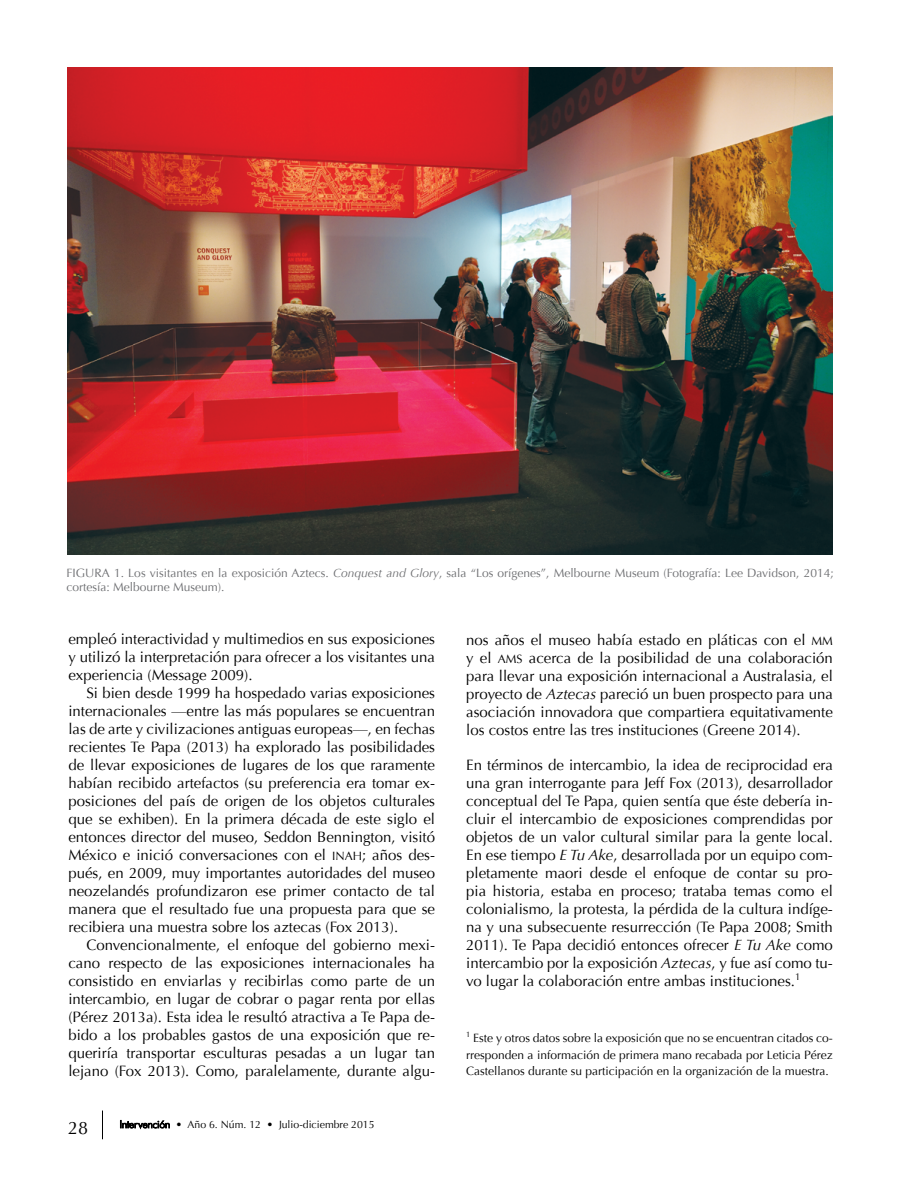
<style>
.page{position:relative;width:918px;height:1188px;background:#fff}
.page>*{position:absolute;margin:0;border:0;box-sizing:border-box;transform-origin:0 0}
.t1{font:18px "Optima";color:#000}
.t2{font:15px/18px "Optima";color:#000;text-align:justify}
.t3{font:12px/16.5px "Optima";color:#000;text-align:justify}
.t4{font:12px/13.5px "Optima";color:#6d6e71}
.t5{font:10.5px "Optima";color:#000}
.s1{font-style:italic}
.s2{font-family:"Optima Regular SC800";font-size:12px}
.s3{font-family:"Futura BT";font-weight:300}
</style>
<div class="page">
<svg style="left:102px;top:1111px;width:1px;height:28px"></svg>
<svg style="left:120px;top:1120px;width:50px;height:8px"></svg>
<img style="left:68px;top:68px;width:764px;height:487px">
<p class="t4" style="left:67px;top:567px;width:769px">FIGURA 1. Los visitantes en la exposición Aztecs. <span class="s1">Conquest and Glory</span>, sala “Los orígenes”, Melbourne Museum (Fotografía: Lee Davidson, 2014; cortesía: Melbourne Museum).</p>
<p class="t2" style="left:68px;top:630px;width:368px">empleó interactividad y multimedios en sus exposiciones y utilizó la interpretación para ofrecer a los visitantes una experiencia (Message 2009).</p>
<p class="t2" style="left:68px;top:684px;width:368px;text-indent:18px">Si bien desde 1999 ha hospedado varias exposiciones internacionales —entre las más populares se encuentran las de arte y civilizaciones antiguas europeas—, en fechas recientes Te Papa (2013) ha explorado las posibilidades de llevar exposiciones de lugares de los que raramente habían recibido artefactos (su preferencia era tomar ex&shy;posiciones del país de origen de los objetos culturales que se exhiben). En la primera década de este siglo el entonces director del museo, Seddon Bennington, visitó México e inició conversaciones con el <span class="s2">INAH</span>; años des&shy;pués, en 2009, muy importantes autoridades del museo neozelandés profundizaron ese primer contacto de tal manera que el resultado fue una propuesta para que se recibiera una muestra sobre los aztecas (Fox 2013).</p>
<p class="t2" style="left:68px;top:936px;width:368px;text-indent:18px">Convencionalmente, el enfoque del gobierno mexi&shy;cano respecto de las exposiciones internacionales ha consistido en enviarlas y recibirlas como parte de un intercambio, en lugar de cobrar o pagar renta por ellas (Pérez 2013a). Esta idea le resultó atractiva a Te Papa de&shy;bido a los probables gastos de una exposición que re&shy;queriría transportar esculturas pesadas a un lugar tan lejano (Fox 2013). Como, paralelamente, durante algu-</p>
<p class="t1" style="left:68px;top:1117px;width:22px">28</p>
<p class="t5" style="left:120px;top:1118px;width:257px"><span class="s3">Intervención</span> • Año 6. Núm. 12 • Julio-diciembre 2015</p>
<p class="t2" style="left:466px;top:631px;width:368px">nos años el museo había estado en pláticas con el <span class="s2">MM </span>y el <span class="s2">AMS</span> acerca de la posibilidad de una colaboración para llevar una exposición internacional a Australasia, el proyecto de <span class="s1">Aztecas</span> pareció un buen prospecto para una asociación innovadora que compartiera equitativamente los costos entre las tres instituciones (Greene 2014).</p>
<p class="t2" style="left:466px;top:756px;width:368px">En términos de intercambio, la idea de reciprocidad era una gran interrogante para Jeff Fox (2013), desarrollador conceptual del Te Papa, quien sentía que éste debería in&shy;cluir el intercambio de exposiciones comprendidas por objetos de un valor cultural similar para la gente local.<br>En ese tiempo <span class="s1">E Tu Ake</span>, desarrollada por un equipo com&shy;pletamente maori desde el enfoque de contar su pro&shy;pia historia, estaba en proceso; trataba temas como el colonialismo, la protesta, la pérdida de la cultura indíge&shy;na y una subsecuente resurrección (Te Papa 2008; Smith 2011). Te Papa decidió entonces ofrecer <span class="s1">E Tu Ake</span> como intercambio por la exposición <span class="s1">Aztecas</span>, y fue así como tu&shy;vo lugar la colaboración entre ambas instituciones.<sup>1</sup></p>
<p class="t3" style="left:466px;top:1030px;width:368px"><sup>1</sup> Este y otros datos sobre la exposición que no se encuentran citados co&shy;rresponden a información de primera mano recabada por Leticia Pérez Castellanos durante su participación en la organización de la muestra.</p>
</div>
